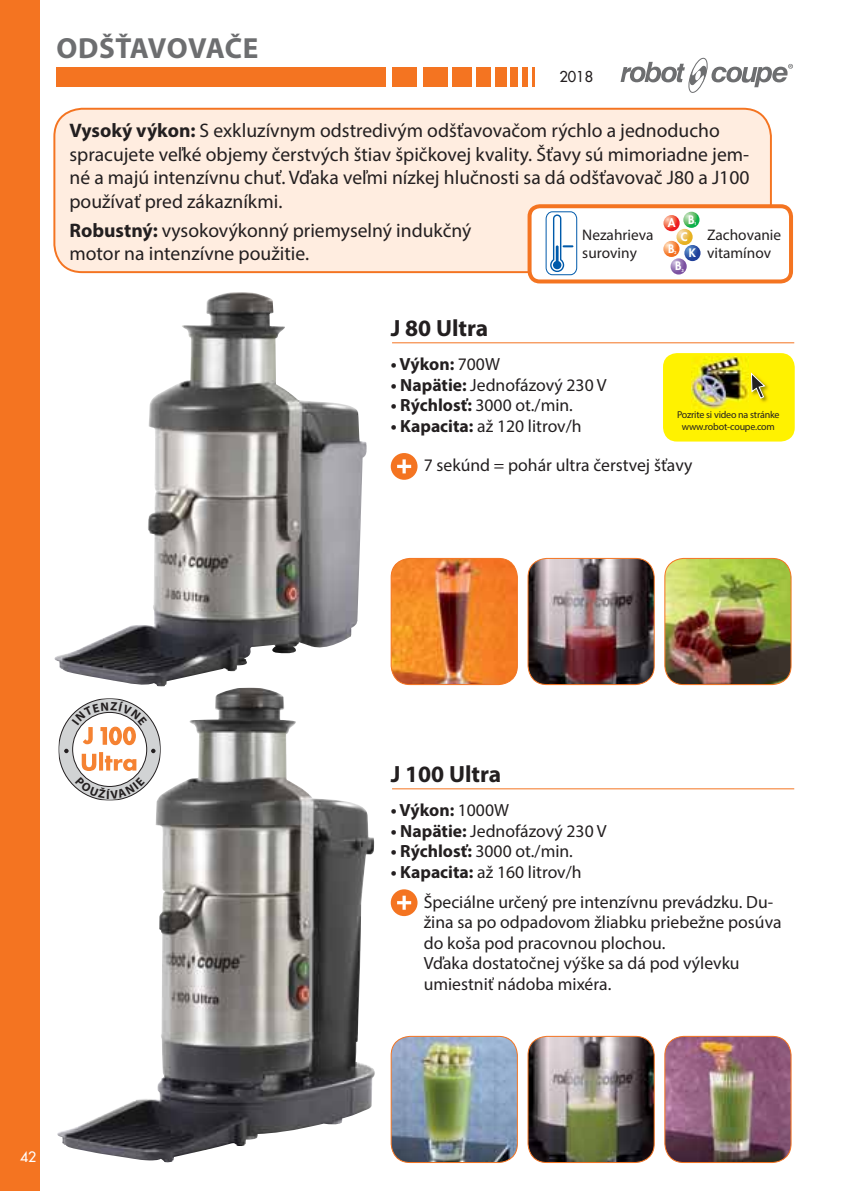
<style>
.page{position:relative;width:851px;height:1191px;background:#fff}
.page>*{position:absolute;margin:0;border:0;box-sizing:border-box;transform-origin:0 0}
.t1{font:700 29.2px "Myriad Pro";letter-spacing:.015em;color:#6d6e70}
.t2{font:700 23.6px "Myriad Pro";color:#231f20}
.t3{font:19.6px/23.6px "Myriad Pro";color:#231f20}
.t4{font:17.6px/20.6px "Myriad Pro";color:#231f20}
.t5{font:700 17.6px "Myriad Pro";letter-spacing:-.005em;color:#231f20}
.t6{font:15.4px/18.4px "Myriad Pro";color:#231f20}
.t7{font:14.6px "Futura";color:#231f20}
.t8{font:14px "Futura";color:#fff}
.t9{font:800 11.4px "Futura";color:#fff}
.t10{font:10px/12px "Myriad Pro";letter-spacing:-.02em;color:#231f20;text-align:center}
.t11{font:800 4px "Futura";color:#fff}
.s1{font-weight:700}
.s2{font-weight:400}
</style>
<div class="page">
<div style="left:0;top:0;width:40px;height:1191px;background:#f47421"></div>
<div style="left:56px;top:67px;width:330px;height:19px;background:#f47421"></div>
<div style="left:393px;top:67px;width:24px;height:19px;background:#f47421"></div>
<div style="left:423px;top:67px;width:24px;height:19px;background:#f47421"></div>
<div style="left:452px;top:67px;width:19px;height:19px;background:#f47421"></div>
<div style="left:475px;top:67px;width:15px;height:19px;background:#f47421"></div>
<div style="left:495px;top:67px;width:11px;height:19px;background:#f47421"></div>
<div style="left:510px;top:67px;width:8px;height:19px;background:#f47421"></div>
<div style="left:522px;top:67px;width:5px;height:19px;background:#f47421"></div>
<hr style="left:531px;top:67px;width:3px;height:19px;background:#f47421">
<svg style="left:620px;top:57px;width:172px;height:36px"></svg>
<img style="left:54px;top:292px;width:313px;height:395px">
<img style="left:57px;top:687px;width:318px;height:476px">
<hr style="left:392px;top:342px;width:402px;height:1px;background:#f47421">
<hr style="left:392px;top:788px;width:402px;height:1px;background:#f47421">
<div style="left:390px;top:889px;width:27px;height:27px;background:#f47421;border-radius:50%"></div>
<div style="left:390px;top:453px;width:27px;height:27px;background:#f47421;border-radius:50%"></div>
<svg style="left:397px;top:895px;width:14px;height:14px"></svg>
<svg style="left:397px;top:459px;width:14px;height:14px"></svg>
<img style="left:391px;top:1036px;width:126px;height:126px;border-radius:19px">
<div style="left:390px;top:1036px;width:127px;height:127px;border:1px solid #f47421;border-radius:19px"></div>
<img style="left:528px;top:1036px;width:126px;height:126px;border-radius:19px">
<div style="left:527px;top:1036px;width:127px;height:127px;border:1px solid #f47421;border-radius:19px"></div>
<img style="left:391px;top:558px;width:126px;height:126px;border-radius:19px">
<div style="left:390px;top:558px;width:127px;height:127px;border:1px solid #f47421;border-radius:19px"></div>
<img style="left:528px;top:558px;width:126px;height:126px;border-radius:19px">
<div style="left:527px;top:558px;width:127px;height:127px;border:1px solid #f47421;border-radius:19px"></div>
<img style="left:664px;top:1036px;width:127px;height:126px;border-radius:19px">
<div style="left:664px;top:1036px;width:127px;height:127px;border:1px solid #f47421;border-radius:19px"></div>
<img style="left:664px;top:558px;width:127px;height:126px;border-radius:19px">
<div style="left:664px;top:558px;width:127px;height:127px;border:1px solid #f47421;border-radius:19px"></div>
<div style="left:663px;top:353px;width:131px;height:88px;background:#fff200;border-radius:14px"></div>
<img style="left:691px;top:357px;width:57px;height:51px">
<img style="left:760px;top:383px;width:9px;height:19px">
<svg style="left:750px;top:372px;width:15px;height:27px"></svg>
<div style="left:54px;top:109px;width:716px;height:163px;background:#ffede0;border-radius:28px"></div>
<div style="left:53px;top:108px;width:718px;height:165px;border:2px solid #f47421;border-radius:28px"></div>
<div style="left:529px;top:206px;width:261px;height:75px;background:#fff;border-radius:10px"></div>
<div style="left:527px;top:204px;width:265px;height:79px;border:4px solid #f47421;border-radius:10px"></div>
<svg style="left:550px;top:214px;width:22px;height:58px"></svg>
<div style="left:545px;top:211px;width:32px;height:64px;border:1px solid #005aaa;border-radius:7px"></div>
<svg style="left:663px;top:215px;width:16px;height:16px"></svg>
<svg style="left:676px;top:229px;width:16px;height:16px"></svg>
<svg style="left:684px;top:245px;width:16px;height:16px"></svg>
<svg style="left:683px;top:212px;width:16px;height:16px"></svg>
<svg style="left:663px;top:241px;width:16px;height:16px"></svg>
<svg style="left:670px;top:258px;width:16px;height:16px"></svg>
<svg style="left:59px;top:698px;width:101px;height:102px"></svg>
<h1 class="t1" style="left:57px;top:38px;width:203px">ODŠŤAVOVAČE</h1>
<p class="t7" style="left:559px;top:70px;width:35px">2018</p>
<p class="t3" style="left:69px;top:121px;width:681px"><span class="s1">Vysoký výkon:</span> S exkluzívnym odstredivým odšťavovačom rýchlo a jednoducho spracujete veľké objemy čerstvých štiav špičkovej kvality. Šťavy sú mimoriadne jem&shy;né a majú intenzívnu chuť. Vďaka veľmi nízkej hlučnosti sa dá odšťavovač J80 a J100 používať pred zákazníkmi.</p>
<p class="t3" style="left:69px;top:220px;width:403px"><span class="s1">Robustný:</span> vysokovýkonný priemyselný indukčný motor na intenzívne použitie.</p>
<p class="t9" style="left:688px;top:214px;width:8px">B</p>
<p class="t11" style="left:694px;top:222px;width:4px">1</p>
<p class="t9" style="left:667px;top:218px;width:9px">A</p>
<p class="t6" style="left:582px;top:227px;width:73px">Nezahrieva suroviny</p>
<p class="t6" style="left:707px;top:227px;width:76px">Zachovanie vitamínov</p>
<p class="t9" style="left:680px;top:231px;width:8px">C</p>
<p class="t9" style="left:668px;top:243px;width:8px">B</p>
<p class="t11" style="left:674px;top:251px;width:4px">2</p>
<p class="t9" style="left:675px;top:260px;width:8px">B</p>
<p class="t11" style="left:681px;top:268px;width:4px">3</p>
<p class="t9" style="left:688px;top:248px;width:9px">K</p>
<h2 class="t2" style="left:390px;top:319px;width:99px">J 80 Ultra</h2>
<p class="t5" style="left:390px;top:358px;width:111px">• Výkon: <span class="s2">700W</span></p>
<p class="t4" style="left:390px;top:376px;width:217px"><span class="s1">• Napätie:</span> Jednofázový 230 V</p>
<p class="t4" style="left:390px;top:397px;width:184px"><span class="s1">• Rýchlosť:</span> 3000 ot./min.</p>
<p class="t4" style="left:390px;top:417px;width:192px"><span class="s1">• Kapacita:</span> až 120 litrov/h</p>
<p class="t10" style="left:677px;top:409px;width:104px">Pozrite si video na stránke www.robot-coupe.com</p>
<p class="t4" style="left:423px;top:457px;width:270px">7 sekúnd = pohár ultra čerstvej šťavy</p>
<p class="t8" style="left:20px;top:1149px;width:18px">42</p>
<h2 class="t2" style="left:390px;top:765px;width:112px">J 100 Ultra</h2>
<p class="t5" style="left:390px;top:803px;width:120px">• Výkon: <span class="s2">1000W</span></p>
<p class="t4" style="left:390px;top:822px;width:217px"><span class="s1">• Napätie:</span> Jednofázový 230 V</p>
<p class="t4" style="left:390px;top:843px;width:184px"><span class="s1">• Rýchlosť:</span> 3000 ot./min.</p>
<p class="t4" style="left:423px;top:859px;width:351px;line-height:29.6px;text-indent:-33px"><span class="s1">• Kapacita:</span> až 160 litrov/h<br>Špeciálne určený pre intenzívnu prevádzku. Du-</p>
<p class="t4" style="left:423px;top:914px;width:359px">žina sa po odpadovom žliabku priebežne posúva do koša pod pracovnou plochou.<br>Vďaka dostatočnej výške sa dá pod výlevku umiestniť nádoba mixéra.</p>
</div>
